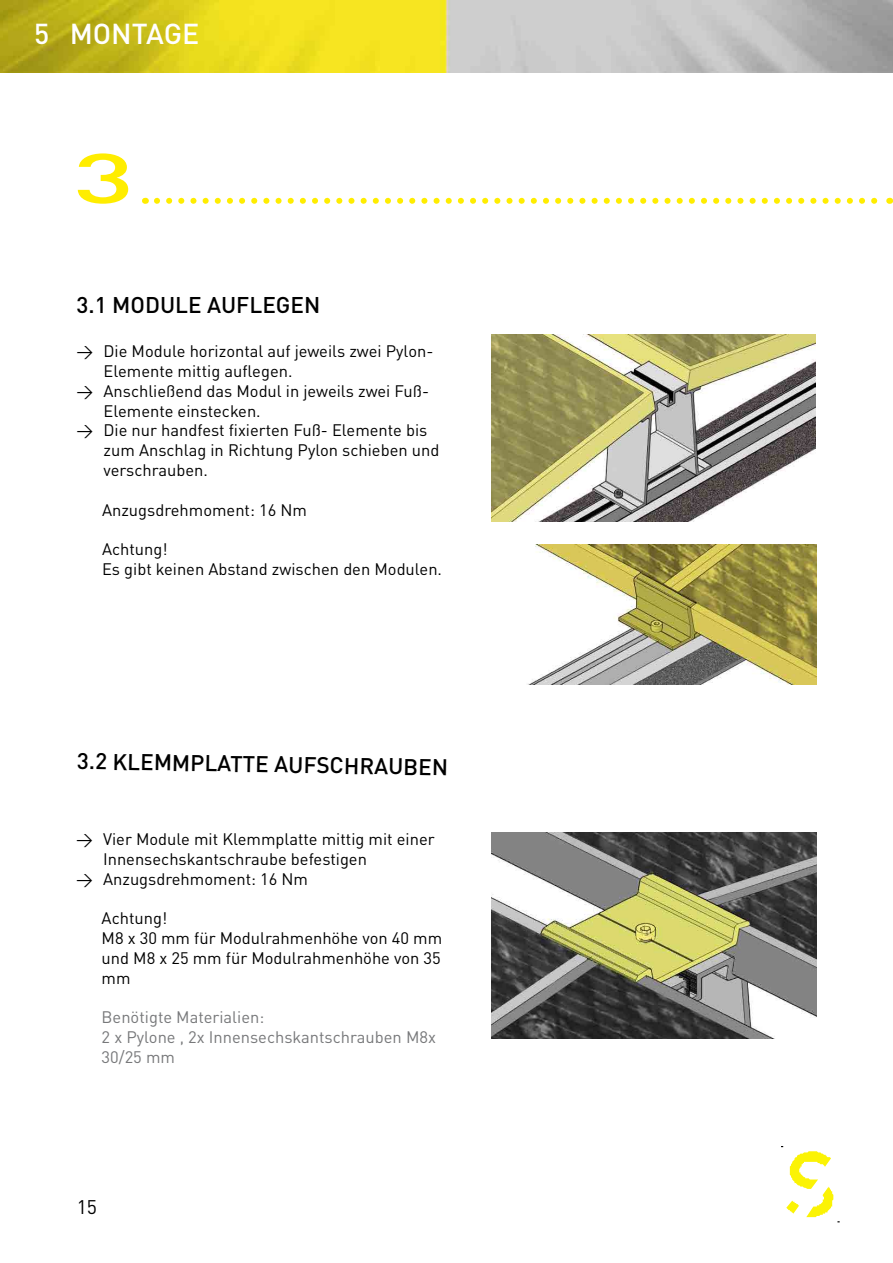
<style>
.page{position:relative;width:893px;height:1263px;background:#fff}
.page>*{position:absolute;margin:0;border:0;box-sizing:border-box;transform-origin:0 0}
.t1{font:500 69.15px "DIN Pro";color:#ffed00;scale:1.67 1}
.t2{font:500 28.5px "DIN Pro";color:#fff}
.t3{font:500 22.5px "DIN Pro";color:#000}
.t4{font:19.5px "DIN Pro";color:#000}
.t5{font:16.5px/19.8px "DIN Pro";color:#000}
.t6{font:16.5px/19.8px "DIN Pro";color:#77787a}
</style>
<div class="page">
<img style="left:0;top:0;width:893px;height:72px">
<svg style="left:782px;top:1146px;width:57px;height:76px"></svg>
<img style="left:491px;top:832px;width:326px;height:206px">
<img style="left:491px;top:335px;width:324px;height:187px">
<img style="left:528px;top:544px;width:288px;height:140px">
<svg style="left:157px;top:198px;width:721px;height:6px"></svg>
<h2 class="t2" style="left:34px;top:11px;width:167px">5 MONTAGE</h2>
<h1 class="t1" style="left:73px;top:122px;width:38px">3</h1>
<h3 class="t3" style="left:77px;top:287px;width:245px">3.1 MODULE AUFLEGEN</h3>
<p class="t5" style="left:104px;top:340px;width:331px;text-indent:-27px">→ Die Module horizontal auf jeweils zwei Pylon-<br>Elemente mittig auflegen.</p>
<p class="t5" style="left:104px;top:379px;width:327px;text-indent:-27px">→ Anschließend das Modul in jeweils zwei Fuß-<br>Elemente einstecken.</p>
<p class="t5" style="left:104px;top:419px;width:337px;text-indent:-27px">→ Die nur handfest fixierten Fuß- Elemente bis zum Anschlag in Richtung Pylon schieben und verschrauben.</p>
<p class="t5" style="left:102px;top:498px;width:206px">Anzugsdrehmoment: 16 Nm</p>
<p class="t5" style="left:102px;top:538px;width:342px">Achtung!<br>Es gibt keinen Abstand zwischen den Modulen.</p>
<h3 class="t3" style="left:77px;top:742px;width:373px;rotate:1deg">3.2 KLEMMPLATTE AUFSCHRAUBEN</h3>
<p class="t5" style="left:103px;top:827px;width:333px;text-indent:-27px">→ Vier Module mit Klemmplatte mittig mit einer<br>Innensechskantschraube befestigen</p>
<p class="t5" style="left:76px;top:867px;width:233px">→ Anzugsdrehmoment: 16 Nm</p>
<p class="t5" style="left:102px;top:907px;width:342px">Achtung!<br>M8 x 30 mm für Modulrahmenhöhe von 40 mm und M8 x 25 mm für Modulrahmenhöhe von 35 mm</p>
<p class="t6" style="left:102px;top:1006px;width:336px">Benötigte Materialien:<br>2 x Pylone , 2x Innensechskantschrauben M8x<br>30/25 mm</p>
<p class="t4" style="left:77px;top:1192px;width:22px">15</p>
</div>
